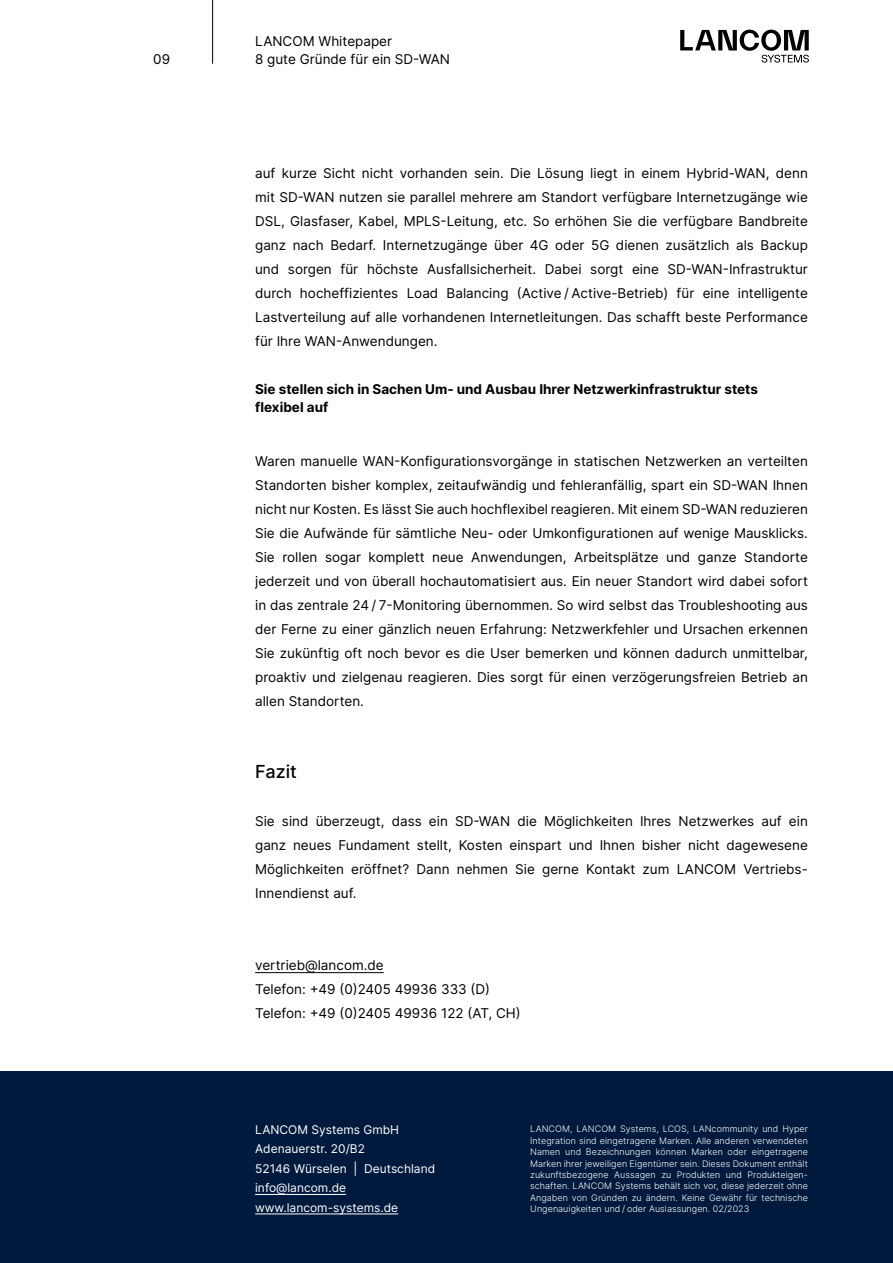
<style>
.page{position:relative;width:893px;height:1263px;background:#fff}
.page>*{position:absolute;margin:0;border:0;box-sizing:border-box;transform-origin:0 0}
.t1{font:500 18px "Inter";color:#000}
.t2{font:13.5px/24px "Inter";color:#000;text-align:justify}
.t3{font:700 13.5px/18px "Inter";color:#000}
.t4{font:12px/19.5px "Inter";color:#fff}
.t5{font:300 9px/11.4px "Inter";letter-spacing:.005em;color:#fff;text-align:justify}
</style>
<div class="page">
<hr style="left:255px;top:972px;width:129px;height:1px;background:#000">
<div style="left:0;top:1071px;width:893px;height:192px;background:#001a3e"></div>
<hr style="left:212px;top:0;width:1px;height:64px;background:#000">
<hr style="left:255px;top:1194px;width:91px;height:1px;background:#fff">
<hr style="left:255px;top:1213px;width:143px;height:1px;background:#fff">
<svg style="left:680px;top:30px;width:129px;height:33px"></svg>
<p class="t2" style="left:153px;top:47px;width:18px">09</p>
<p class="t2" style="left:255px;top:32px;width:196px;line-height:18px">LANCOM Whitepaper<br>8 gute Gründe für ein SD-WAN</p>
<p class="t2" style="left:255px;top:161px;width:554px">auf kurze Sicht nicht vorhanden sein. Die Lösung liegt in einem Hybrid-WAN, denn mit SD-WAN nutzen sie parallel mehrere am Standort verfügbare Internetzugänge wie DSL, Glasfaser, Kabel, MPLS-Leitung, etc. So erhöhen Sie die verfügbare Bandbreite ganz nach Bedarf. Internetzugänge über 4G oder 5G dienen zusätzlich als Backup und sorgen für höchste Ausfallsicherheit. Dabei sorgt eine SD-WAN-Infrastruktur durch hocheffizientes Load Balancing (Active / Active-Betrieb) für eine intelligente Lastverteilung auf alle vorhandenen Internetleitungen. Das schafft beste Performance für Ihre WAN-Anwendungen.</p>
<p class="t3" style="left:255px;top:380px;width:504px">Sie stellen sich in Sachen Um- und Ausbau Ihrer Netzwerkinfrastruktur stets flexibel auf</p>
<p class="t2" style="left:255px;top:449px;width:554px">Waren manuelle WAN-Konfigurationsvorgänge in statischen Netzwerken an verteilten Standorten bisher komplex, zeitaufwändig und fehleranfällig, spart ein SD-WAN Ihnen nicht nur Kosten. Es lässt Sie auch hochflexibel reagieren. Mit einem SD-WAN reduzieren Sie die Aufwände für sämtliche Neu- oder Umkonfigurationen auf wenige Mausklicks.<br>Sie rollen sogar komplett neue Anwendungen, Arbeitsplätze und ganze Standorte jederzeit und von überall hochautomatisiert aus. Ein neuer Standort wird dabei sofort in das zentrale 24 / 7-Monitoring übernommen. So wird selbst das Troubleshooting aus der Ferne zu einer gänzlich neuen Erfahrung: Netzwerkfehler und Ursachen erkennen Sie zukünftig oft noch bevor es die User bemerken und können dadurch unmittelbar, proaktiv und zielgenau reagieren. Dies sorgt für einen verzögerungsfreien Betrieb an allen Standorten.</p>
<h1 class="t1" style="left:255px;top:759px;width:43px">Fazit</h1>
<p class="t2" style="left:255px;top:809px;width:554px">Sie sind überzeugt, dass ein SD-WAN die Möglichkeiten Ihres Netzwerkes auf ein ganz neues Fundament stellt, Kosten einspart und Ihnen bisher nicht dagewesene Möglichkeiten eröffnet? Dann nehmen Sie gerne Kontakt zum LANCOM Vertriebs-Innendienst auf.</p>
<p class="t2" style="left:255px;top:953px;width:267px;text-align:left">vertrieb@lancom.de<br>Telefon: +49 (0)2405 49936 333 (D)<br>Telefon: +49 (0)2405 49936 122 (AT, CH)</p>
<p class="t4" style="left:255px;top:1119px;width:182px">LANCOM Systems GmbH<br>Adenauerstr. 20/B2<br>52146 Würselen | Deutschland info@lancom.de www.lancom-systems.de</p>
<p class="t5" style="left:530px;top:1123px;width:279px">LANCOM, LANCOM Systems, LCOS, LANcommunity und Hyper Integration sind eingetragene Marken. Alle anderen verwendeten Namen und Bezeichnungen können Marken oder eingetragene Marken ihrer jeweiligen Eigentümer sein. Dieses Dokument enthält zukunftsbezogene Aussagen zu Produkten und Produkteigen&shy;schaften. LANCOM Systems behält sich vor, diese jederzeit ohne Angaben von Gründen zu ändern. Keine Gewähr für technische Ungenauigkeiten und / oder Auslassungen. 02/2023</p>
</div>
